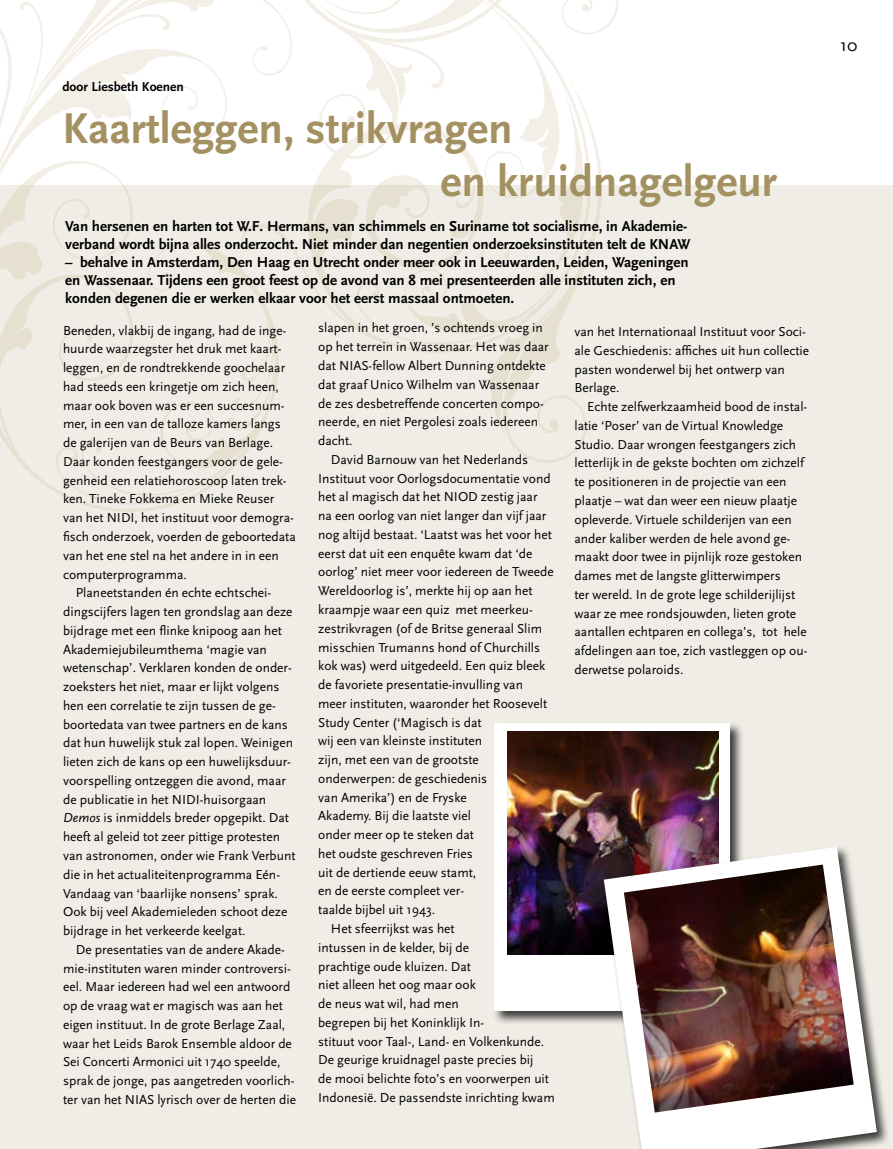
<style>
.page{position:relative;width:893px;height:1149px;background:#fff}
.page>*{position:absolute;margin:0;border:0;box-sizing:border-box;transform-origin:0 0}
.t1{font:700 45px/52.5px "Scala Sans";color:#a39161}
.t2{font:18px "Scala Sans";color:#000}
.t3{font:700 15px/18px "Scala Sans";color:#000}
.t4{font:13.5px/18.8px "Scala Sans";color:#000}
.t5{font:700 13.5px "Scala Sans";color:#000}
.s1{font-style:italic}
</style>
<div class="page">
<div style="left:0;top:185px;width:893px;height:963px;background:#f0ede6"></div>
<svg style="left:0;top:0;width:618px;height:512px"></svg>
<div style="left:492px;top:721px;width:258px;height:311px;background:#000;opacity:.75"></div>
<div style="left:495px;top:723px;width:235px;height:288px;background:#fff"></div>
<img style="left:508px;top:731px;width:210px;height:222px">
<div style="left:602px;top:844px;width:291px;height:304px;background:#000;opacity:.75"></div>
<svg style="left:604px;top:846px;width:273px;height:302px"></svg>
<img style="left:624px;top:864px;width:230px;height:248px">
<p class="t5" style="left:62px;top:79px;width:123px">door Liesbeth Koenen</p>
<h1 class="t1" style="left:440px;top:104px;width:338px;text-indent:-378px">Kaartleggen, strikvragen<br>en kruidnagelgeur</h1>
<p class="t3" style="left:65px;top:218px;width:627px">Van hersenen en harten tot W.F. Hermans, van schimmels en Suriname tot socialisme, in Akademie&shy;verband wordt bijna alles onderzocht. Niet minder dan negentien onderzoeksinstituten telt de KNAW</p>
<p class="t3" style="left:65px;top:254px;width:625px">– behalve in Amsterdam, Den Haag en Utrecht onder meer ook in Leeuwarden, Leiden, Wageningen en Wassenaar. Tijdens een groot feest op de avond van 8 mei presenteerden alle instituten zich, en konden degenen die er werken elkaar voor het eerst massaal ontmoeten.</p>
<p class="t4" style="left:63px;top:321px;width:225px">Beneden, vlakbij de ingang, had de inge-</p>
<p class="t4" style="left:63px;top:340px;width:220px">huurde waarzegster het druk met kaart-</p>
<p class="t4" style="left:63px;top:358px;width:224px">leggen, en de rondtrekkende goochelaar</p>
<p class="t4" style="left:63px;top:377px;width:217px">had steeds een kringetje om zich heen,</p>
<p class="t4" style="left:63px;top:396px;width:223px">maar ook boven was er een succesnum-</p>
<p class="t4" style="left:63px;top:415px;width:219px">mer, in een van de talloze kamers langs</p>
<p class="t4" style="left:63px;top:433px;width:212px">de galerijen van de Beurs van Berlage.</p>
<p class="t4" style="left:63px;top:452px;width:221px">Daar konden feestgangers voor de gele-</p>
<p class="t4" style="left:63px;top:471px;width:225px">genheid een relatiehoroscoop laten trek-</p>
<p class="t4" style="left:63px;top:490px;width:213px">ken. Tineke Fokkema en Mieke Reuser</p>
<p class="t4" style="left:63px;top:508px;width:232px">van het NIDI, het instituut voor demogra-</p>
<p class="t4" style="left:63px;top:527px;width:234px">fisch onderzoek, voerden de geboortedata</p>
<p class="t4" style="left:63px;top:546px;width:217px">van het ene stel na het andere in in een</p>
<p class="t4" style="left:63px;top:565px;width:125px">computerprogramma.</p>
<p class="t4" style="left:76px;top:583px;width:197px">Planeetstanden én echte echtschei-</p>
<p class="t4" style="left:63px;top:602px;width:231px">dingscijfers lagen ten grondslag aan deze</p>
<p class="t4" style="left:63px;top:621px;width:220px">bijdrage met een flinke knipoog aan het</p>
<p class="t4" style="left:63px;top:640px;width:205px">Akademiejubileumthema ‘magie van</p>
<p class="t4" style="left:63px;top:658px;width:230px">wetenschap’. Verklaren konden de onder-</p>
<p class="t4" style="left:63px;top:677px;width:218px">zoeksters het niet, maar er lijkt volgens</p>
<p class="t4" style="left:63px;top:696px;width:214px">hen een correlatie te zijn tussen de ge-</p>
<p class="t4" style="left:63px;top:715px;width:226px">boortedata van twee partners en de kans</p>
<p class="t4" style="left:63px;top:733px;width:231px">dat hun huwelijk stuk zal lopen. Weinigen</p>
<p class="t4" style="left:63px;top:752px;width:229px">lieten zich de kans op een huwelijksduur-</p>
<p class="t4" style="left:63px;top:771px;width:224px">voorspelling ontzeggen die avond, maar</p>
<p class="t4" style="left:63px;top:790px;width:205px">de publicatie in het NIDI-huisorgaan</p>
<p class="t4" style="left:63px;top:808px;width:227px"><span class="s1">Demos</span> is inmiddels breder opgepikt. Dat</p>
<p class="t4" style="left:63px;top:827px;width:219px">heeft al geleid tot zeer pittige protesten</p>
<p class="t4" style="left:63px;top:846px;width:234px">van astronomen, onder wie Frank Verbunt</p>
<p class="t4" style="left:63px;top:865px;width:218px">die in het actualiteitenprogramma Eén-</p>
<p class="t4" style="left:63px;top:883px;width:216px">Vandaag van ‘baarlijke nonsens’ sprak.</p>
<p class="t4" style="left:63px;top:902px;width:226px">Ook bij veel Akademieleden schoot deze</p>
<p class="t4" style="left:63px;top:921px;width:184px">bijdrage in het verkeerde keelgat.</p>
<p class="t4" style="left:76px;top:940px;width:211px">De presentaties van de andere Akade-</p>
<p class="t4" style="left:63px;top:958px;width:229px">mie-instituten waren minder controversi-</p>
<p class="t4" style="left:63px;top:977px;width:229px">eel. Maar iedereen had wel een antwoord</p>
<p class="t4" style="left:63px;top:996px;width:221px">op de vraag wat er magisch was aan het</p>
<p class="t4" style="left:63px;top:1015px;width:224px">eigen instituut. In de grote Berlage Zaal,</p>
<p class="t4" style="left:63px;top:1033px;width:230px">waar het Leids Barok Ensemble aldoor de</p>
<p class="t4" style="left:63px;top:1052px;width:219px">Sei Concerti Armonici uit 1740 speelde,</p>
<p class="t4" style="left:63px;top:1071px;width:233px">sprak de jonge, pas aangetreden voorlich-</p>
<p class="t4" style="left:63px;top:1090px;width:234px">ter van het NIAS lyrisch over de herten die</p>
<p class="t4" style="left:318px;top:319px;width:226px">slapen in het groen, ’s ochtends vroeg in</p>
<p class="t4" style="left:318px;top:337px;width:232px">op het terrein in Wassenaar. Het was daar</p>
<p class="t4" style="left:318px;top:356px;width:229px">dat NIAS-fellow Albert Dunning ontdekte</p>
<p class="t4" style="left:318px;top:375px;width:223px">dat graaf Unico Wilhelm van Wassenaar</p>
<p class="t4" style="left:318px;top:394px;width:227px">de zes desbetreffende concerten compo-</p>
<p class="t4" style="left:318px;top:412px;width:221px">neerde, en niet Pergolesi zoals iedereen</p>
<p class="t4" style="left:318px;top:431px;width:36px">dacht.</p>
<p class="t4" style="left:331px;top:450px;width:199px">David Barnouw van het Nederlands</p>
<p class="t4" style="left:318px;top:469px;width:234px">Instituut voor Oorlogsdocumentatie vond</p>
<p class="t4" style="left:318px;top:487px;width:221px">het al magisch dat het NIOD zestig jaar</p>
<p class="t4" style="left:318px;top:506px;width:230px">na een oorlog van niet langer dan vijf jaar</p>
<p class="t4" style="left:318px;top:525px;width:235px">nog altijd bestaat. ‘Laatst was het voor het</p>
<p class="t4" style="left:318px;top:544px;width:216px">eerst dat uit een enquête kwam dat ‘de</p>
<p class="t4" style="left:318px;top:562px;width:237px">oorlog’ niet meer voor iedereen de Tweede</p>
<p class="t4" style="left:318px;top:581px;width:216px">Wereldoorlog is’, merkte hij op aan het</p>
<p class="t4" style="left:318px;top:600px;width:216px">kraampje waar een quiz met meerkeu-</p>
<p class="t4" style="left:318px;top:619px;width:226px">zestrikvragen (of de Britse generaal Slim</p>
<p class="t4" style="left:318px;top:637px;width:224px">misschien Trumanns hond of Churchills</p>
<p class="t4" style="left:318px;top:656px;width:229px">kok was) werd uitgedeeld. Een quiz bleek</p>
<p class="t4" style="left:318px;top:675px;width:206px">de favoriete presentatie-invulling van</p>
<p class="t4" style="left:318px;top:694px;width:231px">meer instituten, waaronder het Roosevelt</p>
<p class="t4" style="left:318px;top:712px;width:165px">Study Center (‘Magisch is dat</p>
<p class="t4" style="left:318px;top:731px;width:166px">wij een van kleinste instituten</p>
<p class="t4" style="left:318px;top:750px;width:162px">zijn, met een van de grootste</p>
<p class="t4" style="left:318px;top:769px;width:171px">onderwerpen: de geschiedenis</p>
<p class="t4" style="left:318px;top:787px;width:150px">van Amerika’) en de Fryske</p>
<p class="t4" style="left:318px;top:806px;width:154px">Akademy. Bij die laatste viel</p>
<p class="t4" style="left:318px;top:825px;width:157px">onder meer op te steken dat</p>
<p class="t4" style="left:318px;top:844px;width:156px">het oudste geschreven Fries</p>
<p class="t4" style="left:318px;top:862px;width:160px">uit de dertiende eeuw stamt,</p>
<p class="t4" style="left:318px;top:881px;width:147px">en de eerste compleet ver-</p>
<p class="t4" style="left:318px;top:900px;width:119px">taalde bijbel uit 1943.</p>
<p class="t4" style="left:331px;top:919px;width:125px">Het sfeerrijkst was het</p>
<p class="t4" style="left:318px;top:937px;width:152px">intussen in de kelder, bij de</p>
<p class="t4" style="left:318px;top:956px;width:154px">prachtige oude kluizen. Dat</p>
<p class="t4" style="left:318px;top:975px;width:159px">niet alleen het oog maar ook</p>
<p class="t4" style="left:318px;top:994px;width:142px">de neus wat wil, had men</p>
<p class="t4" style="left:318px;top:1012px;width:168px">begrepen bij het Koninklijk In-</p>
<p class="t4" style="left:318px;top:1031px;width:228px">stituut voor Taal-, Land- en Volkenkunde.</p>
<p class="t4" style="left:318px;top:1050px;width:217px">De geurige kruidnagel paste precies bij</p>
<p class="t4" style="left:318px;top:1069px;width:232px">de mooi belichte foto’s en voorwerpen uit</p>
<p class="t4" style="left:318px;top:1087px;width:238px">Indonesië. De passendste inrichting kwam</p>
<p class="t4" style="left:574px;top:322px;width:236px">van het Internationaal Instituut voor Soci&shy;ale Geschiedenis: affiches uit hun collectie pasten wonderwel bij het ontwerp van Berlage.</p>
<p class="t4" style="left:574px;top:397px;width:234px;text-indent:13px">Echte zelfwerkzaamheid bood de instal&shy;latie ‘Poser’ van de Virtual Knowledge Studio. Daar wrongen feestgangers zich letterlijk in de gekste bochten om zichzelf te positioneren in de projectie van een plaatje – wat dan weer een nieuw plaatje opleverde. Virtuele schilderijen van een ander kaliber werden de hele avond ge&shy;maakt door twee in pijnlijk roze gestoken dames met de langste glitterwimpers<br>ter wereld. In de grote lege schilderijlijst waar ze mee rondsjouwden, lieten grote aantallen echtparen en collega’s, tot hele afdelingen aan toe, zich vastleggen op ou&shy;derwetse polaroids.</p>
<h2 class="t2" style="left:840px;top:35px;width:19px">10</h2>
</div>
